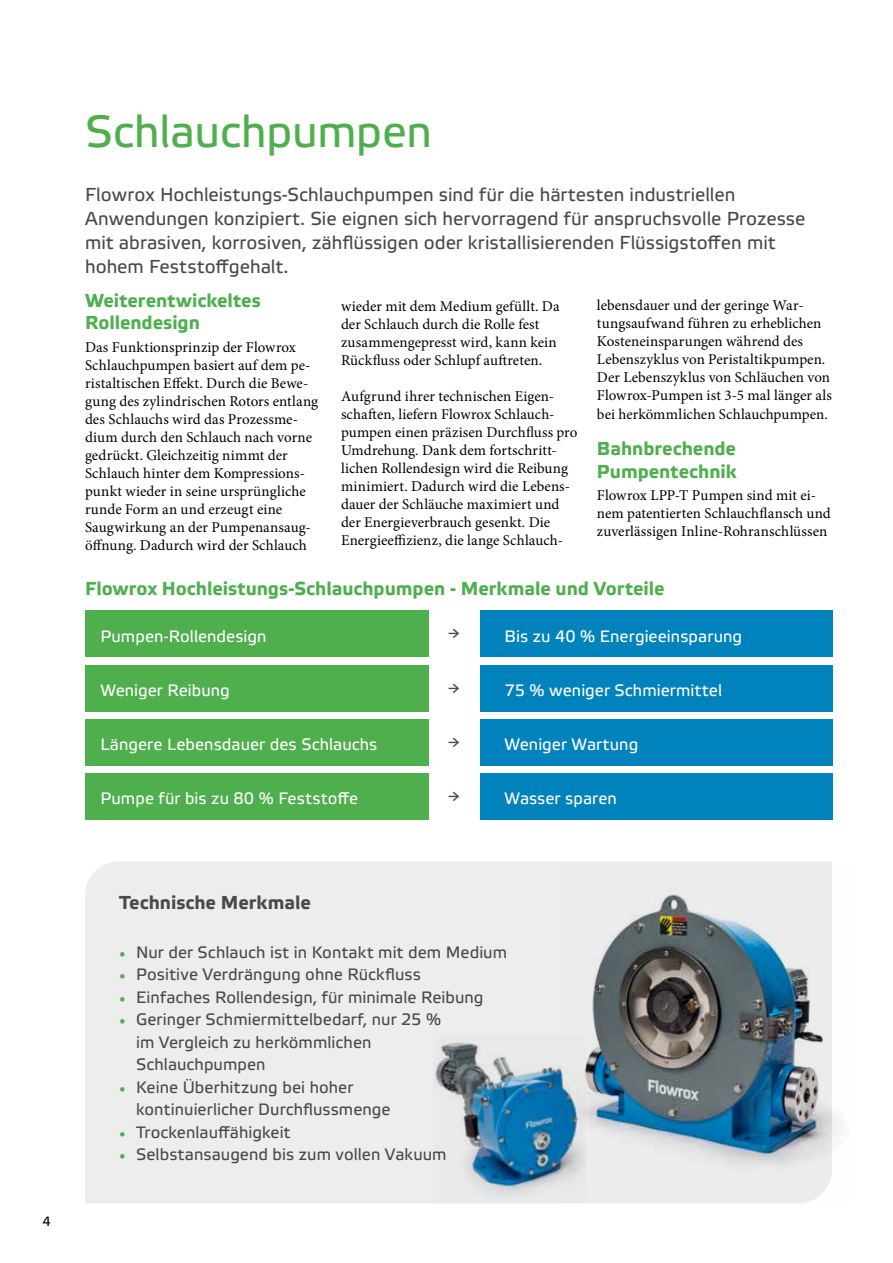
<style>
.page{position:relative;width:893px;height:1263px;background:#fff}
.page>*{position:absolute;margin:0;border:0;box-sizing:border-box;transform-origin:0 0}
.t1{font:45px "Etelka Text Pro";letter-spacing:-.005em;color:#4faf4d}
.t2{font:18.75px/24px "Etelka Text Pro";color:#4a4a49}
.t3{font:700 18.75px/22.5px "Etelka Text Pro";color:#4faf4d}
.t4{font:700 18.75px "Etelka Text Pro";color:#4a4a49}
.t5{font:16.5px/22.5px "Etelka Text Pro";letter-spacing:.005em;color:#4a4a49}
.t6{font:16.5px "Etelka Text Pro";letter-spacing:.005em;color:#fff}
.t7{font:15px/18px "Minion Pro";letter-spacing:.005em;color:#000}
.t8{font:15px "Etelka Text Pro";color:#4a4a49}
.t9{font:13.5px "Etelka Text Pro";color:#000}
.s1{font-family:"Minion Pro";font-weight:700;color:#4faf4d}
</style>
<div class="page">
<div style="left:85px;top:861px;width:747px;height:342px;background:#ededed"></div>
<div style="left:85px;top:611px;width:344px;height:46px;background:#4faf4d"></div>
<div style="left:480px;top:611px;width:353px;height:46px;background:#0083bd"></div>
<div style="left:85px;top:665px;width:344px;height:46px;background:#4faf4d"></div>
<div style="left:480px;top:665px;width:353px;height:46px;background:#0083bd"></div>
<div style="left:85px;top:719px;width:344px;height:47px;background:#4faf4d"></div>
<div style="left:480px;top:719px;width:353px;height:47px;background:#0083bd"></div>
<div style="left:85px;top:773px;width:344px;height:47px;background:#4faf4d"></div>
<div style="left:480px;top:773px;width:353px;height:47px;background:#0083bd"></div>
<img style="left:561px;top:864px;width:280px;height:340px">
<img style="left:433px;top:1034px;width:152px;height:169px">
<h1 class="t1" style="left:85px;top:108px;width:348px">Schlauchpumpen</h1>
<p class="t2" style="left:85px;top:183px;width:722px">Flowrox Hochleistungs-Schlauchpumpen sind für die härtesten industriellen Anwendungen konzipiert. Sie eignen sich hervorragend für anspruchsvolle Prozesse mit abrasiven, korrosiven, zähflüssigen oder kristallisierenden Flüssigstoffen mit hohem Feststoffgehalt.</p>
<p class="t3" style="left:85px;top:290px;width:177px">Weiterentwickeltes<br>Rollendesign</p>
<p class="t7" style="left:85px;top:338px;width:235px">Das Funktionsprinzip der Flowrox Schlauchpumpen basiert auf dem pe&shy;ristaltischen Effekt. Durch die Bewe&shy;gung des zylindrischen Rotors entlang des Schlauchs wird das Prozessme&shy;dium durch den Schlauch nach vorne gedrückt. Gleichzeitig nimmt der Schlauch hinter dem Kompressions&shy;punkt wieder in seine ursprüngliche runde Form an und erzeugt eine Saugwirkung an der Pumpenansaug&shy;öffnung. Dadurch wird der Schlauch</p>
<p class="t3" style="left:85px;top:578px;width:581px">Flowrox Hochleistungs-Schlauchpumpen - Merkmale und Vorteile</p>
<p class="t7" style="left:597px;top:296px;width:236px">lebensdauer und der geringe War&shy;tungsaufwand führen zu erheblichen Kosteneinsparungen während des Lebenszyklus von Peristaltikpumpen.<br>Der Lebenszyklus von Schläuchen von Flowrox-Pumpen ist 3-5 mal länger als</p>
<p class="t7" style="left:597px;top:405px;width:232px">bei herkömmlichen Schlauchpumpen.</p>
<p class="t3" style="left:597px;top:438px;width:141px">Bahnbrechende<br>Pumpentechnik</p>
<p class="t7" style="left:597px;top:486px;width:235px">Flowrox LPP-T Pumpen sind mit ei&shy;nem patentierten Schlauchflansch und zuverlässigen Inline-Rohranschlüssen</p>
<p class="t7" style="left:341px;top:297px;width:220px">wieder mit dem Medium gefüllt. Da der Schlauch durch die Rolle fest zusammengepresst wird, kann kein Rückfluss oder Schlupf auftreten.</p>
<p class="t7" style="left:341px;top:387px;width:238px">Aufgrund ihrer technischen Eigen&shy;schaften, liefern Flowrox Schlauch&shy;pumpen einen präzisen Durchfluss pro Umdrehung. Dank dem fortschritt&shy;lichen Rollendesign wird die Reibung minimiert. Dadurch wird die Lebens&shy;dauer der Schläuche maximiert und der Energieverbrauch gesenkt. Die Energieeffizienz, die lange Schlauch-</p>
<p class="t8" style="left:449px;top:626px;width:13px">→</p>
<p class="t6" style="left:100px;top:627px;width:168px">Pumpen-Rollendesign</p>
<p class="t6" style="left:505px;top:627px;width:239px">Bis zu 40 % Energieeinsparung</p>
<p class="t6" style="left:100px;top:681px;width:131px">Weniger Reibung</p>
<p class="t6" style="left:505px;top:681px;width:219px">75 % weniger Schmiermittel</p>
<p class="t6" style="left:100px;top:735px;width:279px">Längere Lebensdauer des Schlauchs</p>
<p class="t6" style="left:505px;top:735px;width:135px">Weniger Wartung</p>
<p class="t6" style="left:100px;top:790px;width:259px">Pumpe für bis zu 80 % Feststoffe</p>
<p class="t8" style="left:449px;top:680px;width:13px">→</p>
<p class="t8" style="left:449px;top:735px;width:13px">→</p>
<p class="t8" style="left:449px;top:789px;width:13px">→</p>
<p class="t6" style="left:505px;top:790px;width:114px">Wasser sparen</p>
<p class="t9" style="left:43px;top:1214px;width:10px">4</p>
<p class="t4" style="left:119px;top:892px;width:193px">Technische Merkmale</p>
<p class="t5" style="left:119px;top:942px;width:390px"><span class="s1">•</span> Nur der Schlauch ist in Kontakt mit dem Medium</p>
<p class="t5" style="left:119px;top:964px;width:303px"><span class="s1">•</span> Positive Verdrängung ohne Rückfluss</p>
<p class="t5" style="left:119px;top:987px;width:366px"><span class="s1">•</span> Einfaches Rollendesign, für minimale Reibung</p>
<p class="t5" style="left:136px;top:1009px;width:307px;text-indent:-17px"><span class="s1">•</span> Geringer Schmiermittelbedarf, nur 25 % im Vergleich zu herkömmlichen<br>Schlauchpumpen</p>
<p class="t5" style="left:136px;top:1077px;width:256px;text-indent:-17px"><span class="s1">•</span> Keine Überhitzung bei hoher kontinuierlicher Durchflussmenge</p>
<p class="t5" style="left:119px;top:1122px;width:173px"><span class="s1">•</span> Trockenlauffähigkeit</p>
<p class="t5" style="left:119px;top:1144px;width:329px"><span class="s1">•</span> Selbstansaugend bis zum vollen Vakuum</p>
</div>
